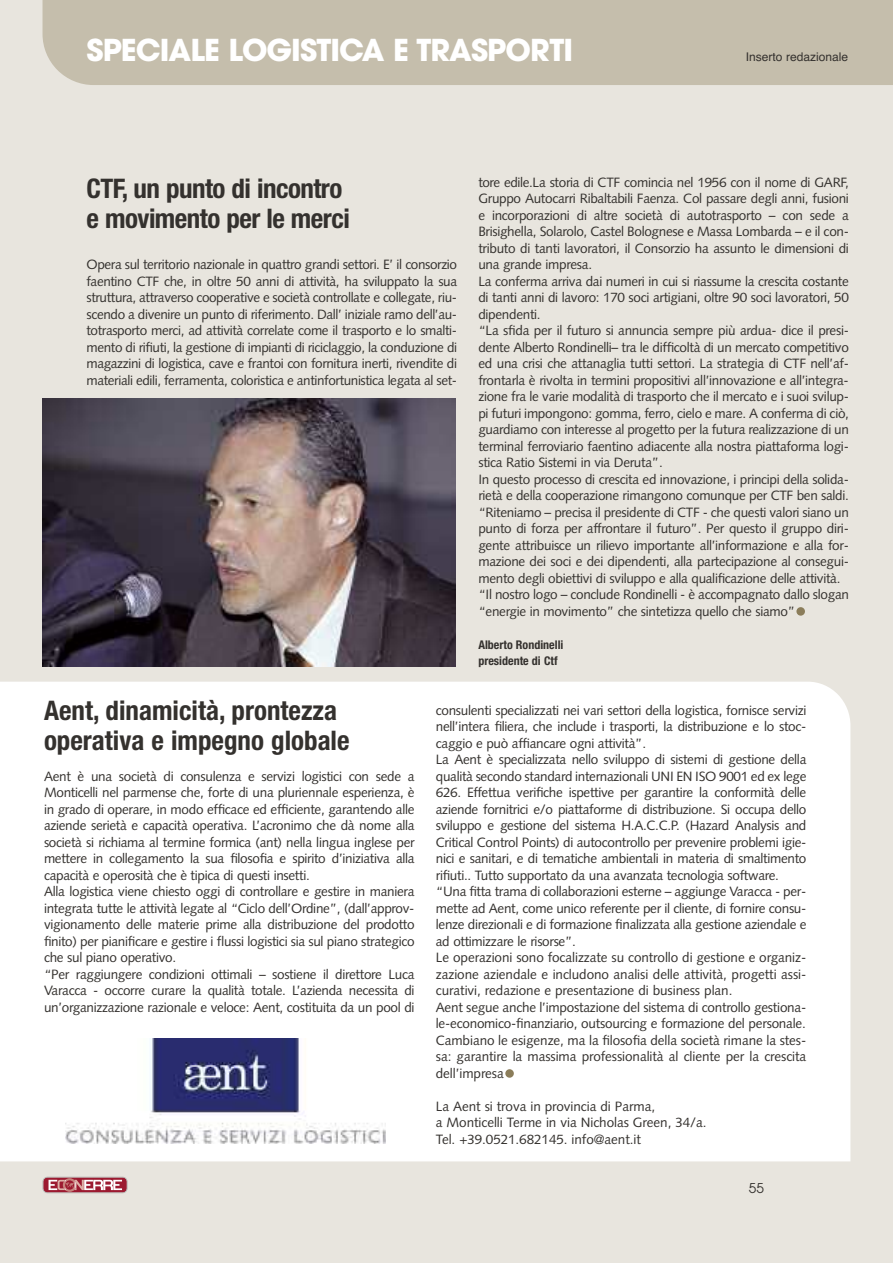
<style>
.page{position:relative;width:893px;height:1263px;background:#e8e5de}
.page>*{position:absolute;margin:0;border:0;box-sizing:border-box;transform-origin:0 0}
.t1{font:700 30px "Avant Garde";letter-spacing:-.03em;color:#fff}
.t2{font:700 condensed 27px/30px "Helvetica Neue";color:#34312e}
.t3{font:700 condensed 27px/30px "Helvetica Neue";letter-spacing:-.02em;color:#34312e}
.t4{font:13.5px/16.5px "Syntax";letter-spacing:-.02em;color:#34312e}
.t5{font:13.5px "Avant Garde";color:#34312e}
.t6{font:700 condensed 12px/16.5px "Helvetica Neue";color:#34312e}
.t7{font:12px "Helvetica";color:#34312e}
</style>
<div class="page">
<div style="left:796px;top:607px;width:9px;height:9px;background:#8b7d5a;border-radius:50%"></div>
<div style="left:43px;top:0;width:850px;height:85px;background:#c5beac"></div>
<svg style="left:43px;top:1177px;width:84px;height:15px"></svg>
<svg style="left:49px;top:1180px;width:73px;height:10px"></svg>
<div style="left:43px;top:1177px;width:85px;height:16px;border:2px solid #aeadac;border-radius:5px"></div>
<img style="left:43px;top:399px;width:412px;height:267px">
<div style="left:0;top:682px;width:850px;height:479px;background:#fff"></div>
<div style="left:505px;top:1069px;width:9px;height:9px;background:#8b7d5a;border-radius:50%"></div>
<div style="left:50px;top:1030px;width:354px;height:123px;background:#fff"></div>
<img style="left:66px;top:1038px;width:319px;height:105px">
<h1 class="t1" style="left:87px;top:39px;width:488px">SPECIALE LOGISTICA E TRASPORTI</h1>
<p class="t7" style="left:746px;top:49px;width:104px">Inserto redazionale</p>
<h2 class="t3" style="left:87px;top:173px;width:265px">CTF, un punto di incontro e movimento per le merci</h2>
<p class="t4" style="left:87px;top:257px;width:372px;text-align:justify">Opera sul territorio nazionale in quattro grandi settori. E’ il consorzio faentino CTF che, in oltre 50 anni di attività, ha sviluppato la sua struttura, attraverso cooperative e società controllate e collegate, riu&shy;scendo a divenire un punto di riferimento. Dall’ iniziale ramo dell’au&shy;totrasporto merci, ad attività correlate come il trasporto e lo smalti&shy;mento di rifiuti, la gestione di impianti di riciclaggio, la conduzione di magazzini di logistica, cave e frantoi con fornitura inerti, rivendite di materiali edili, ferramenta, coloristica e antinfortunistica legata al set-</p>
<p class="t4" style="left:478px;top:175px;width:372px">tore edile.La storia di CTF comincia nel 1956 con il nome di GARF, Gruppo Autocarri Ribaltabili Faenza. Col passare degli anni, fusioni e incorporazioni di altre società di autotrasporto – con sede a Brisighella, Solarolo, Castel Bolognese e Massa Lombarda – e il con&shy;tributo di tanti lavoratori, il Consorzio ha assunto le dimensioni di una grande impresa.<br>La conferma arriva dai numeri in cui si riassume la crescita costante di tanti anni di lavoro: 170 soci artigiani, oltre 90 soci lavoratori, 50 dipendenti.<br>“La sfida per il futuro si annuncia sempre più ardua- dice il presi&shy;dente Alberto Rondinelli– tra le difficoltà di un mercato competitivo ed una crisi che attanaglia tutti settori. La strategia di CTF nell’af&shy;frontarla è rivolta in termini propositivi all’innovazione e all’integra&shy;zione fra le varie modalità di trasporto che il mercato e i suoi svilup&shy;pi futuri impongono: gomma, ferro, cielo e mare. A conferma di ciò, guardiamo con interesse al progetto per la futura realizzazione di un terminal ferroviario faentino adiacente alla nostra piattaforma logi&shy;stica Ratio Sistemi in via Deruta”.<br>In questo processo di crescita ed innovazione, i principi della solida&shy;rietà e della cooperazione rimangono comunque per CTF ben saldi. “Riteniamo – precisa il presidente di CTF - che questi valori siano un punto di forza per affrontare il futuro”. Per questo il gruppo diri&shy;gente attribuisce un rilievo importante all’informazione e alla for&shy;mazione dei soci e dei dipendenti, alla partecipazione al consegui&shy;mento degli obiettivi di sviluppo e alla qualificazione delle attività. “Il nostro logo – conclude Rondinelli - è accompagnato dallo slogan “energie in movimento” che sintetizza quello che siamo”</p>
<p class="t6" style="left:478px;top:637px;width:87px">Alberto Rondinelli presidente di Ctf</p>
<h2 class="t2" style="left:44px;top:695px;width:307px">Aent, dinamicità, prontezza operativa e impegno globale</h2>
<p class="t4" style="left:44px;top:769px;width:372px">Aent è una società di consulenza e servizi logistici con sede a Monticelli nel parmense che, forte di una pluriennale esperienza, è in grado di operare, in modo efficace ed efficiente, garantendo alle aziende serietà e capacità operativa. L’acronimo che dà nome alla società si richiama al termine formica (ant) nella lingua inglese per mettere in collegamento la sua filosofia e spirito d’iniziativa alla capacità e operosità che è tipica di questi insetti.<br>Alla logistica viene chiesto oggi di controllare e gestire in maniera integrata tutte le attività legate al “Ciclo dell’Ordine”, (dall’approv&shy;vigionamento delle materie prime alla distribuzione del prodotto finito) per pianificare e gestire i flussi logistici sia sul piano strategico che sul piano operativo.<br>“Per raggiungere condizioni ottimali – sostiene il direttore Luca Varacca - occorre curare la qualità totale. L’azienda necessita di un’organizzazione razionale e veloce: Aent, costituita da un pool di</p>
<p class="t4" style="left:436px;top:703px;width:372px">consulenti specializzati nei vari settori della logistica, fornisce servizi nell’intera filiera, che include i trasporti, la distribuzione e lo stoc&shy;caggio e può affiancare ogni attività”.<br>La Aent è specializzata nello sviluppo di sistemi di gestione della qualità secondo standard internazionali UNI EN ISO 9001 ed ex lege 626. Effettua verifiche ispettive per garantire la conformità delle aziende fornitrici e/o piattaforme di distribuzione. Si occupa dello sviluppo e gestione del sistema H.A.C.C.P. (Hazard Analysis and Critical Control Points) di autocontrollo per prevenire problemi igie&shy;nici e sanitari, e di tematiche ambientali in materia di smaltimento rifiuti.. Tutto supportato da una avanzata tecnologia software. “Una fitta trama di collaborazioni esterne – aggiunge Varacca - per&shy;mette ad Aent, come unico referente per il cliente, di fornire consu&shy;lenze direzionali e di formazione finalizzata alla gestione aziendale e ad ottimizzare le risorse”.<br>Le operazioni sono focalizzate su controllo di gestione e organiz&shy;zazione aziendale e includono analisi delle attività, progetti assi&shy;curativi, redazione e presentazione di business plan.<br>Aent segue anche l’impostazione del sistema di controllo gestiona&shy;le-economico-finanziario, outsourcing e formazione del personale.<br>Cambiano le esigenze, ma la filosofia della società rimane la stes&shy;sa: garantire la massima professionalità al cliente per la crescita dell’impresa</p>
<p class="t4" style="left:436px;top:1099px;width:272px">La Aent si trova in provincia di Parma,<br>a Monticelli Terme in via Nicholas Green, 34/a.<br>Tel. +39.0521.682145. info@aent.it</p>
<p class="t5" style="left:749px;top:1183px;width:16px">55</p>
</div>
